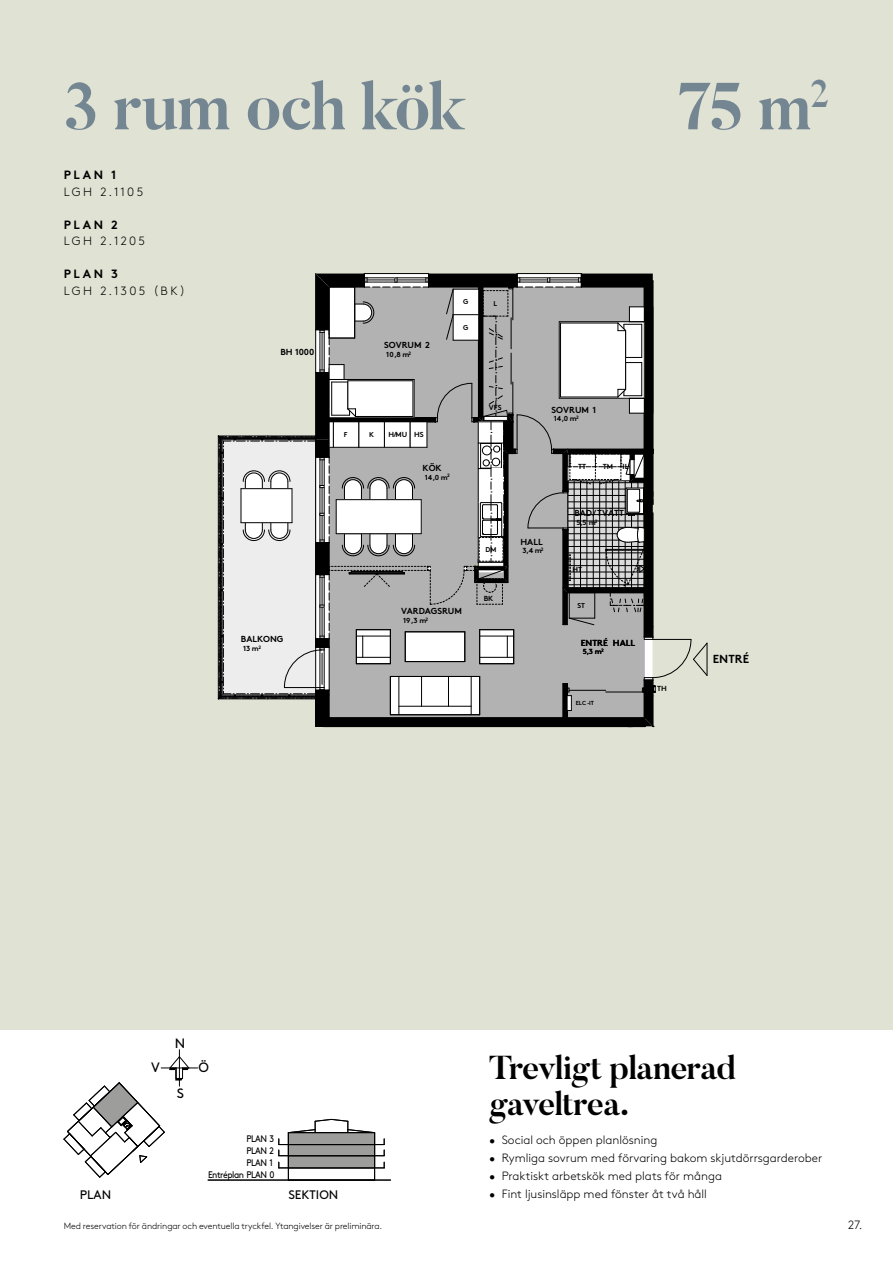
<style>
.page{position:relative;width:893px;height:1263px;background:#fff}
.page>*{position:absolute;margin:0;border:0;box-sizing:border-box;transform-origin:0 0}
.t1{font:700 66px "Butler";letter-spacing:-.03em;color:#758693}
.t2{font:700 33px/36px "Butler";letter-spacing:-.03em;color:#000}
.t3{font:13.65px "Brown Std";color:#000}
.t4{font:12.3px "Brown Std";color:#000}
.t5{font:300 12px "Brown Std";color:#000}
.t6{font:700 12px "Brown Std";letter-spacing:.215em;color:#000}
.t7{font:300 12px "Brown Std";letter-spacing:.195em;color:#000}
.t8{font:700 11.7px "Brown Std";color:#000}
.t9{font:9.45px/12px "Brown Std";letter-spacing:-.05em;color:#000;text-align:right;scale:.91 1}
.t10{font:300 9px "Brown Std";letter-spacing:-.015em;color:#000}
.t11{font:700 8.7px "Brown Std";color:#000}
.t12{font:700 7.35px "Brown Std";color:#000}
.t13{font:700 7.05px "Brown Std";color:#000}
.t14{font:700 5.85px "Brown Std";color:#000}
</style>
<div class="page">
<div style="left:0;top:0;width:893px;height:1029px;background:#e0e2d4"></div>
<hr style="left:364px;top:273px;width:65px;height:1px;background:#000">
<hr style="left:517px;top:273px;width:64px;height:1px;background:#000">
<svg style="left:218px;top:274px;width:490px;height:453px"></svg>
<hr style="left:179px;top:1050px;width:1px;height:36px;background:#000">
<hr style="left:161px;top:1068px;width:37px;height:1px;background:#000">
<hr style="left:288px;top:1168px;width:87px;height:1px;background:#000">
<hr style="left:374px;top:1133px;width:1px;height:47px;background:#000">
<hr style="left:208px;top:1180px;width:183px;height:1px;background:#000">
<hr style="left:288px;top:1133px;width:1px;height:47px;background:#000">
<hr style="left:279px;top:1144px;width:105px;height:1px;background:#000">
<hr style="left:279px;top:1155px;width:105px;height:1px;background:#000">
<hr style="left:279px;top:1167px;width:105px;height:1px;background:#000">
<svg style="left:287px;top:1118px;width:88px;height:50px"></svg>
<svg style="left:63px;top:1056px;width:127px;height:122px"></svg>
<h1 class="t1" style="left:64px;top:64px;width:403px">3 rum och kök</h1>
<h1 class="t1" style="left:676px;top:64px;width:154px">75 m<sup>2</sup></h1>
<p class="t6" style="left:64px;top:168px;width:54px">PLAN 1</p>
<p class="t5" style="left:64px;top:185px;width:81px">LGH 2.1105</p>
<p class="t6" style="left:64px;top:217px;width:55px">PLAN 2</p>
<p class="t5" style="left:64px;top:234px;width:83px">LGH 2.1205</p>
<p class="t6" style="left:64px;top:267px;width:56px">PLAN 3</p>
<p class="t7" style="left:64px;top:284px;width:123px">LGH 2.1305 (BK)</p>
<p class="t11" style="left:280px;top:347px;width:35px">BH 1000</p>
<p class="t11" style="left:241px;top:634px;width:44px">BALKONG</p>
<p class="t12" style="left:243px;top:644px;width:20px">13 m<sup>2</sup></p>
<p class="t11" style="left:384px;top:340px;width:47px">SOVRUM 2</p>
<p class="t12" style="left:386px;top:350px;width:26px">10,8 m<sup>2</sup></p>
<p class="t13" style="left:463px;top:297px;width:7px">G</p>
<p class="t13" style="left:463px;top:323px;width:7px">G</p>
<p class="t13" style="left:344px;top:430px;width:5px">F</p>
<p class="t13" style="left:369px;top:430px;width:6px">K</p>
<p class="t12" style="left:388px;top:430px;width:37px">H/MU HS</p>
<p class="t11" style="left:423px;top:462px;width:21px">KÖK</p>
<p class="t12" style="left:425px;top:472px;width:26px">14,0 m<sup>2</sup></p>
<p class="t13" style="left:494px;top:299px;width:5px">L</p>
<p class="t12" style="left:489px;top:403px;width:14px">VFS</p>
<p class="t11" style="left:401px;top:606px;width:62px">VARDAGSRUM</p>
<p class="t12" style="left:403px;top:616px;width:26px">19,3 m<sup>2</sup></p>
<p class="t13" style="left:485px;top:545px;width:12px">DM</p>
<p class="t12" style="left:484px;top:594px;width:11px">BK</p>
<p class="t11" style="left:552px;top:404px;width:46px">SOVRUM 1</p>
<p class="t12" style="left:554px;top:414px;width:26px">14,0 m<sup>2</sup></p>
<p class="t11" style="left:520px;top:536px;width:24px">HALL</p>
<p class="t12" style="left:523px;top:546px;width:22px">3,4 m<sup>2</sup></p>
<p class="t12" style="left:578px;top:462px;width:10px">TT</p>
<p class="t12" style="left:603px;top:462px;width:12px">TM</p>
<p class="t12" style="left:623px;top:462px;width:8px">IL</p>
<p class="t11" style="left:574px;top:508px;width:51px">BAD/TVÄTT</p>
<p class="t12" style="left:576px;top:518px;width:22px">5,5 m<sup>2</sup></p>
<p class="t12" style="left:570px;top:517px;width:10px">TT</p>
<p class="t12" style="left:594px;top:517px;width:12px">TM</p>
<p class="t12" style="left:572px;top:565px;width:11px">HT</p>
<p class="t13" style="left:577px;top:601px;width:9px">ST</p>
<p class="t11" style="left:581px;top:637px;width:56px">ENTRÉ HALL</p>
<p class="t12" style="left:583px;top:647px;width:22px">5,3 m<sup>2</sup></p>
<p class="t14" style="left:576px;top:699px;width:20px">ELC -IT</p>
<p class="t12" style="left:574px;top:702px;width:22px">5,3 m<sup>2</sup></p>
<p class="t12" style="left:657px;top:684px;width:11px">TH</p>
<p class="t8" style="left:713px;top:652px;width:38px">ENTRÉ</p>
<p class="t3" style="left:175px;top:1035px;width:12px">N</p>
<p class="t3" style="left:151px;top:1060px;width:10px">V</p>
<p class="t3" style="left:198px;top:1060px;width:12px">Ö</p>
<p class="t3" style="left:177px;top:1085px;width:9px">S</p>
<p class="t9" style="left:208px;top:1132px;width:75px">PLAN 3<br>PLAN 2<br>PLAN 1<br>Entréplan PLAN 0</p>
<p class="t4" style="left:80px;top:1188px;width:33px">PLAN</p>
<p class="t4" style="left:288px;top:1188px;width:52px">SEKTION</p>
<h2 class="t2" style="left:489px;top:1050px;width:248px">Trevligt planerad gaveltrea.</h2>
<p class="t5" style="left:489px;top:1133px;width:170px">• Social och öppen planlösning</p>
<p class="t5" style="left:489px;top:1151px;width:335px">• Rymliga sovrum med förvaring bakom skjutdörrsgarderober</p>
<p class="t5" style="left:489px;top:1169px;width:235px">• Praktiskt arbetskök med plats för många</p>
<p class="t5" style="left:489px;top:1187px;width:219px">• Fint ljusinsläpp med fönster åt två håll</p>
<p class="t10" style="left:64px;top:1221px;width:320px">Med reservation för ändringar och eventuella tryckfel. Ytangivelser är preliminära.</p>
<p class="t5" style="left:848px;top:1218px;width:16px">27.</p>
</div>
